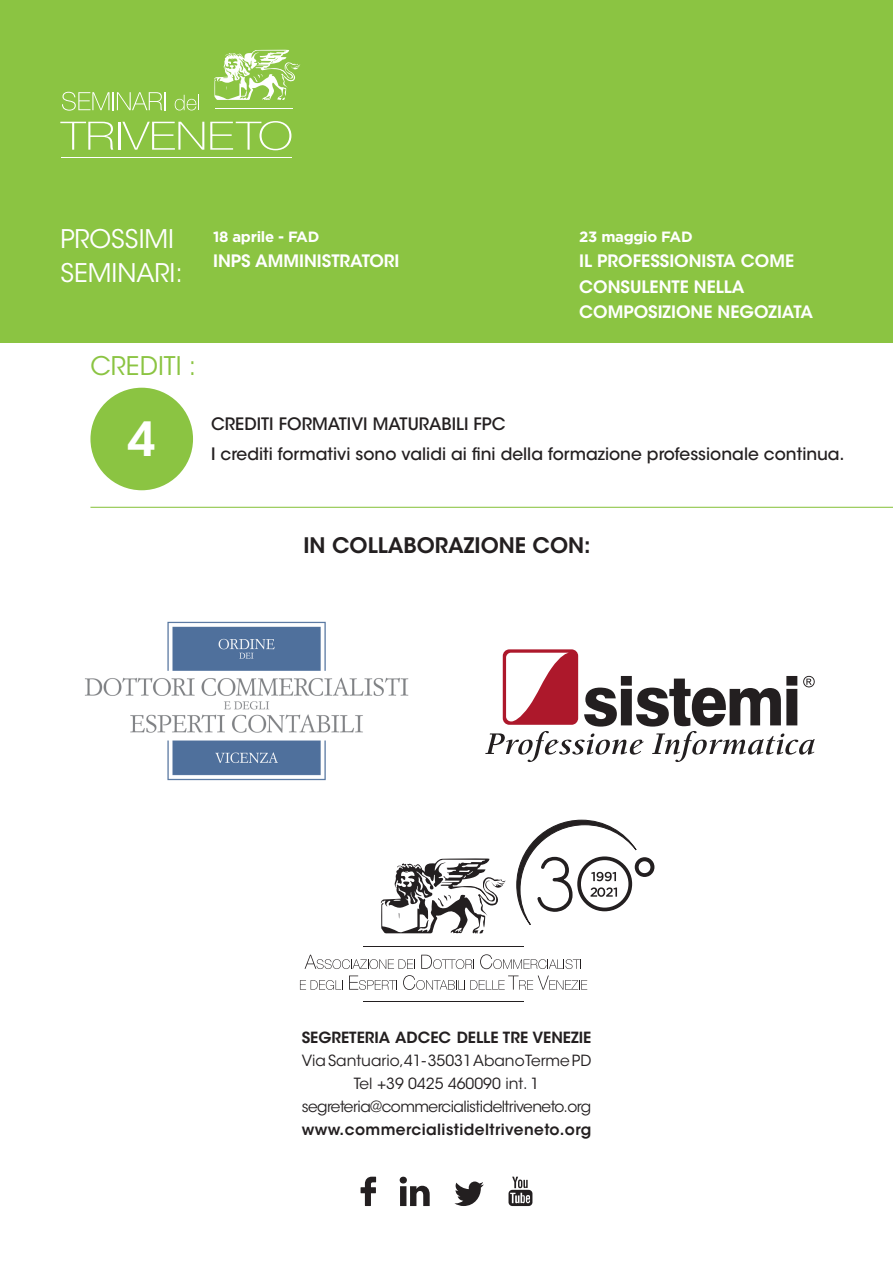
<style>
.page{position:relative;width:893px;height:1263px;background:#fff}
.page>*{position:absolute;margin:0;border:0;box-sizing:border-box;transform-origin:0 0}
.crediti_valore{font:600 46.8px "ITC Avant Garde Std";color:#fff}
.t1{font:25.5px "ITC Avant Garde Std";color:#fff}
.t2{font:25.5px "ITC Avant Garde Std";color:#8bc442}
.t3{font:600 21.3px "ITC Avant Garde Std";color:#231f20}
.crediti_titolo{font:500 17.1px "ITC Avant Garde Std";color:#231f20}
.prossimo_titolo{font:600 17.1px/25.5px "ITC Avant Garde Std";color:#fff}
.t4{font:15.3px "ITC Avant Garde Std";color:#231f20}
.t5{font:15.3px "ITC Avant Garde Std";letter-spacing:-.035em;color:#231f20}
.t6{font:600 15.3px "ITC Avant Garde Std";letter-spacing:.025em;color:#231f20}
.t7{font:600 15.3px "ITC Avant Garde Std";color:#231f20}
.prossimo_data_evento{font:700 14.85px "Gotham HTF";letter-spacing:-.02em;color:#fff}
</style>
<div class="page">
<hr style="left:90px;top:507px;width:803px;height:1px;background:#8bc442">
<div style="left:94px;top:391px;width:96px;height:96px;background:#8bc442;border-radius:50%"></div>
<div style="left:90px;top:388px;width:103px;height:102px;border:6px solid #8bc442;border-radius:50%"></div>
<div style="left:0;top:0;width:893px;height:342px;background:#8bc442"></div>
<svg style="left:380px;top:858px;width:126px;height:76px"></svg>
<svg style="left:300px;top:980px;width:43px;height:10px"></svg>
<svg style="left:349px;top:975px;width:48px;height:15px"></svg>
<svg style="left:403px;top:975px;width:184px;height:15px"></svg>
<svg style="left:305px;top:955px;width:110px;height:14px"></svg>
<svg style="left:421px;top:955px;width:53px;height:14px"></svg>
<svg style="left:480px;top:954px;width:101px;height:15px"></svg>
<hr style="left:363px;top:946px;width:161px;height:1px;background:#231f20">
<hr style="left:363px;top:1001px;width:161px;height:1px;background:#231f20">
<svg style="left:516px;top:819px;width:139px;height:106px"></svg>
<svg style="left:214px;top:50px;width:87px;height:50px"></svg>
<hr style="left:215px;top:108px;width:77px;height:1px;background:#fff">
<hr style="left:62px;top:157px;width:230px;height:1px;background:#fff">
<svg style="left:62px;top:92px;width:104px;height:19px"></svg>
<svg style="left:175px;top:95px;width:24px;height:15px"></svg>
<svg style="left:60px;top:122px;width:53px;height:28px"></svg>
<hr style="left:118px;top:122px;width:2px;height:28px;background:#fff">
<svg style="left:122px;top:122px;width:82px;height:28px"></svg>
<svg style="left:210px;top:121px;width:81px;height:29px"></svg>
<img style="left:85px;top:621px;width:324px;height:160px">
<div style="left:501px;top:647px;width:79px;height:80px;border:1px solid #fff;border-radius:7px"></div>
<div style="left:503px;top:649px;width:75px;height:76px;background:linear-gradient(to right,#ad182b,#ad182b);border-radius:7px"></div>
<svg style="left:485px;top:653px;width:330px;height:109px"></svg>
<svg style="left:400px;top:1177px;width:30px;height:29px"></svg>
<svg style="left:508px;top:1177px;width:24px;height:29px"></svg>
<svg style="left:454px;top:1181px;width:30px;height:25px"></svg>
<svg style="left:361px;top:1177px;width:15px;height:29px"></svg>
<p class="t1" style="left:60px;top:223px;width:115px">PROSSIMI</p>
<p class="t1" style="left:60px;top:258px;width:124px">SEMINARI:</p>
<p class="t2" style="left:90px;top:350px;width:107px">CREDITI :</p>
<p class="crediti_valore" style="left:128px;top:409px;width:30px">4</p>
<p class="prossimo_data_evento" style="left:213px;top:228px;width:108px">18 aprile - FAD</p>
<p class="prossimo_titolo" style="left:213px;top:248px;width:188px">INPS AMMINISTRATORI</p>
<p class="crediti_titolo" style="left:211px;top:414px;width:296px">CREDITI FORMATIVI MATURABILI FPC</p>
<p class="prossimo_data_evento" style="left:579px;top:228px;width:115px">23 maggio FAD</p>
<p class="prossimo_titolo" style="left:579px;top:248px;width:235px">IL PROFESSIONISTA COME<br>CONSULENTE NELLA<br>COMPOSIZIONE NEGOZIATA</p>
<p class="crediti_titolo" style="left:211px;top:443px;width:635px">I crediti formativi sono validi ai fini della formazione professionale continua.</p>
<p class="t3" style="left:303px;top:532px;width:289px">IN COLLABORAZIONE CON:</p>
<p class="t7" style="left:302px;top:1027px;width:291px">SEGRETERIA ADCEC DELLE TRE VENEZIE</p>
<p class="t4" style="left:302px;top:1051px;width:291px">Via Santuario,41- 35031 Abano Terme PD</p>
<p class="t4" style="left:354px;top:1074px;width:187px">Tel +39 0425 460090 int. 1</p>
<p class="t5" style="left:302px;top:1097px;width:291px">segreteria@commercialistideltriveneto.org</p>
<p class="t6" style="left:302px;top:1119px;width:291px">www.commercialistideltriveneto.org</p>
</div>
